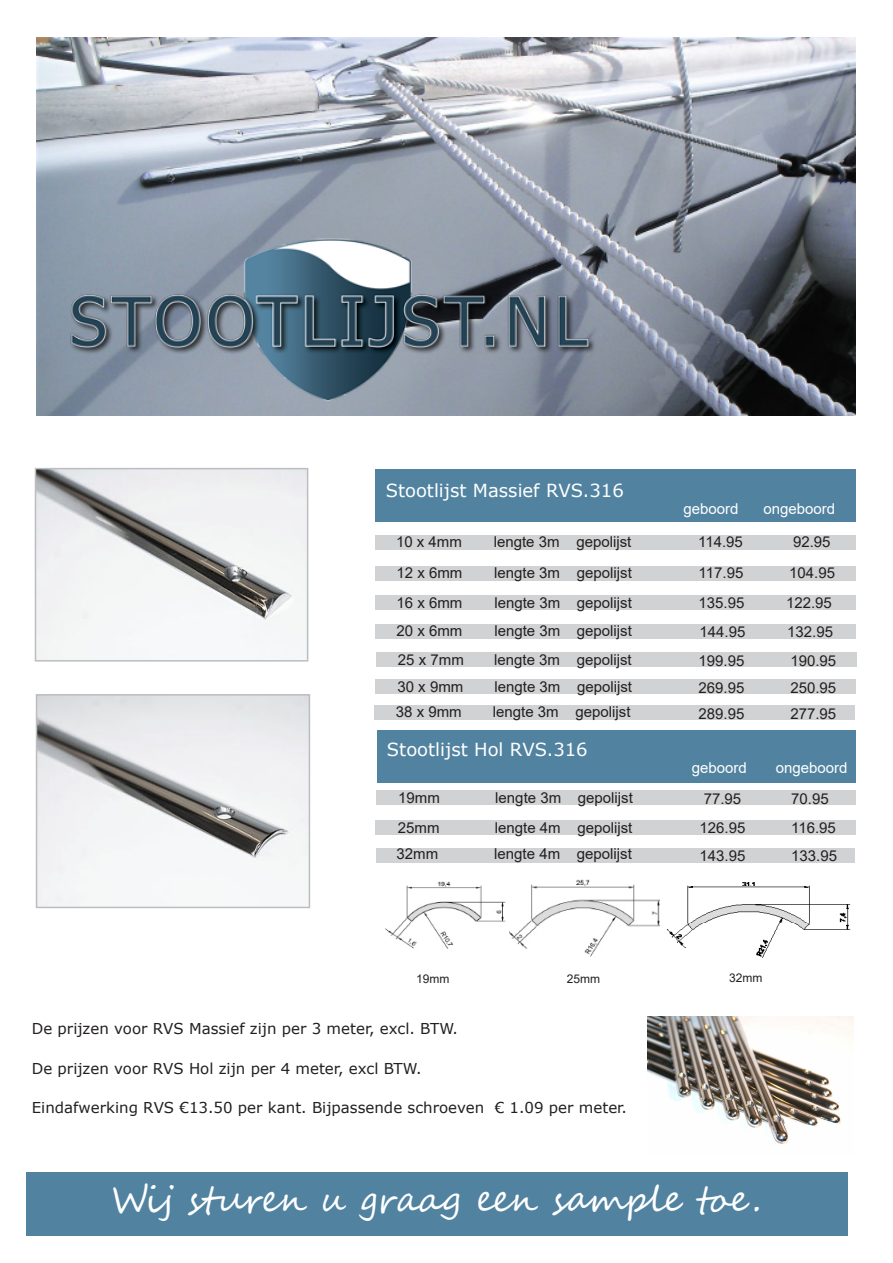
<style>
.page{position:relative;width:893px;height:1263px;background:#fff}
.page>*{position:absolute;margin:0;border:0;box-sizing:border-box;transform-origin:0 0}
.t1{font:36px "Segoe Script";color:#fff}
.t2{font:18px "Verdana";color:#fff}
.t3{font:15px "Arial";color:#231f20}
.t4{font:15px "Verdana";color:#231f20}
.t5{font:15px "Arial";color:#fff}
.t6{font:12px "Arial";color:#231f20}
</style>
<div class="page">
<img style="left:37px;top:37px;width:818px;height:378px">
<img style="left:38px;top:471px;width:267px;height:187px">
<div style="left:35px;top:468px;width:273px;height:193px;border:2px solid #bcbdc0"></div>
<img style="left:39px;top:697px;width:268px;height:208px">
<div style="left:36px;top:694px;width:274px;height:214px;border:2px solid #bcbdc0"></div>
<div style="left:376px;top:469px;width:480px;height:53px;background:#5183a1"></div>
<div style="left:376px;top:535px;width:480px;height:15px;background:#d1d2d4"></div>
<div style="left:376px;top:566px;width:480px;height:14px;background:#d1d2d4"></div>
<div style="left:376px;top:624px;width:480px;height:15px;background:#d1d2d4"></div>
<div style="left:376px;top:595px;width:480px;height:14px;background:#d1d2d4"></div>
<div style="left:376px;top:652px;width:480px;height:15px;background:#d1d2d4"></div>
<div style="left:376px;top:679px;width:480px;height:15px;background:#d1d2d4"></div>
<div style="left:376px;top:790px;width:480px;height:15px;background:#d1d2d4"></div>
<div style="left:376px;top:820px;width:480px;height:15px;background:#d1d2d4"></div>
<div style="left:376px;top:848px;width:478px;height:14px;background:#d1d2d4"></div>
<img style="left:385px;top:881px;width:121px;height:68px">
<img style="left:659px;top:882px;width:192px;height:76px">
<img style="left:510px;top:879px;width:149px;height:78px">
<div style="left:27px;top:1172px;width:821px;height:63px;background:#5183a1"></div>
<div style="left:377px;top:730px;width:479px;height:53px;background:#5183a1"></div>
<img style="left:51px;top:226px;width:563px;height:190px">
<div style="left:374px;top:705px;width:480px;height:15px;background:#d1d2d4"></div>
<img style="left:648px;top:1017px;width:205px;height:127px">
<p class="t2" style="left:386px;top:478px;width:240px">Stootlijst Massief RVS.316</p>
<p class="t5" style="left:683px;top:499px;width:57px">geboord</p>
<p class="t5" style="left:763px;top:499px;width:73px">ongeboord</p>
<p class="t3" style="left:396px;top:532px;width:67px">10 x 4mm</p>
<p class="t3" style="left:494px;top:532px;width:139px">lengte 3m gepolijst</p>
<p class="t3" style="left:698px;top:532px;width:46px">114.95</p>
<p class="t3" style="left:793px;top:532px;width:39px">92.95</p>
<p class="t3" style="left:699px;top:562px;width:46px">117.95</p>
<p class="t3" style="left:789px;top:562px;width:47px">104.95</p>
<p class="t3" style="left:698px;top:592px;width:47px">135.95</p>
<p class="t3" style="left:786px;top:592px;width:47px">122.95</p>
<p class="t3" style="left:396px;top:562px;width:67px">12 x 6mm</p>
<p class="t3" style="left:494px;top:562px;width:139px">lengte 3m gepolijst</p>
<p class="t3" style="left:397px;top:592px;width:67px">16 x 6mm</p>
<p class="t3" style="left:494px;top:592px;width:139px">lengte 3m gepolijst</p>
<p class="t3" style="left:397px;top:620px;width:67px">20 x 6mm</p>
<p class="t3" style="left:494px;top:620px;width:139px">lengte 3m gepolijst</p>
<p class="t3" style="left:398px;top:650px;width:67px">25 x 7mm</p>
<p class="t3" style="left:494px;top:650px;width:139px">lengte 3m gepolijst</p>
<p class="t3" style="left:397px;top:676px;width:67px">30 x 9mm</p>
<p class="t3" style="left:494px;top:676px;width:139px">lengte 3m gepolijst</p>
<p class="t3" style="left:678px;top:620px;width:47px">130.00</p>
<p class="t3" style="left:700px;top:621px;width:47px">144.95</p>
<p class="t3" style="left:787px;top:621px;width:47px">132.95</p>
<p class="t3" style="left:699px;top:650px;width:47px">199.95</p>
<p class="t3" style="left:790px;top:650px;width:47px">190.95</p>
<p class="t3" style="left:699px;top:677px;width:47px">269.95</p>
<p class="t3" style="left:790px;top:677px;width:47px">250.95</p>
<p class="t3" style="left:396px;top:702px;width:67px">38 x 9mm</p>
<p class="t3" style="left:493px;top:702px;width:139px">lengte 3m gepolijst</p>
<p class="t3" style="left:699px;top:703px;width:47px">289.95</p>
<p class="t3" style="left:790px;top:703px;width:47px">277.95</p>
<p class="t2" style="left:387px;top:737px;width:202px">Stootlijst Hol RVS.316</p>
<p class="t3" style="left:398px;top:787px;width:43px">19mm</p>
<p class="t3" style="left:495px;top:787px;width:139px">lengte 3m gepolijst</p>
<p class="t3" style="left:398px;top:817px;width:43px">25mm</p>
<p class="t3" style="left:495px;top:817px;width:139px">lengte 4m gepolijst</p>
<p class="t3" style="left:396px;top:844px;width:43px">32mm</p>
<p class="t3" style="left:494px;top:844px;width:139px">lengte 4m gepolijst</p>
<p class="t5" style="left:692px;top:757px;width:57px">geboord</p>
<p class="t5" style="left:776px;top:757px;width:73px">ongeboord</p>
<p class="t3" style="left:704px;top:788px;width:39px">77.95</p>
<p class="t3" style="left:791px;top:788px;width:39px">70.95</p>
<p class="t3" style="left:699px;top:817px;width:47px">126.95</p>
<p class="t3" style="left:791px;top:817px;width:46px">116.95</p>
<p class="t3" style="left:699px;top:845px;width:47px">143.95</p>
<p class="t3" style="left:791px;top:845px;width:47px">133.95</p>
<p class="t6" style="left:416px;top:971px;width:35px">19mm</p>
<p class="t6" style="left:567px;top:971px;width:35px">25mm</p>
<p class="t6" style="left:729px;top:969px;width:35px">32mm</p>
<p class="t4" style="left:32px;top:1019px;width:428px">De prijzen voor RVS Massief zijn per 3 meter, excl. BTW.</p>
<p class="t4" style="left:32px;top:1058px;width:391px">De prijzen voor RVS Hol zijn per 4 meter, excl BTW.</p>
<p class="t4" style="left:32px;top:1097px;width:597px">Eindafwerking RVS €13.50 per kant. Bijpassende schroeven € 1.09 per meter.</p>
<p class="t1" style="left:112px;top:1170px;width:651px">Wij sturen u graag een sample toe.</p>
</div>
